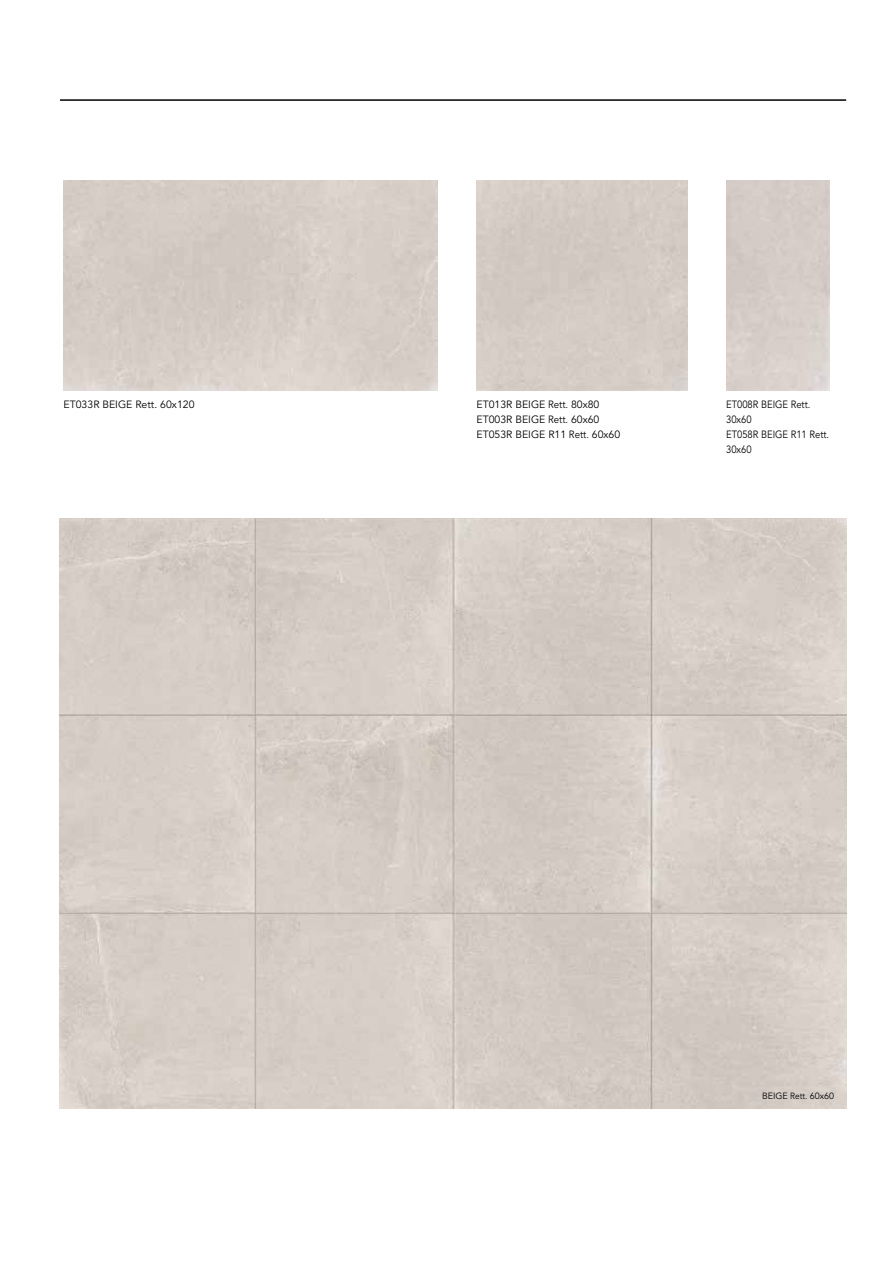
<style>
.page{position:relative;width:893px;height:1263px;background:#fff}
.page>*{position:absolute;margin:0;border:0;box-sizing:border-box;transform-origin:0 0}
.t1{font:10.5px/15px "Avenir LT Std";color:#000}
.t2{font:10.5px/15px "Avenir LT Std";color:#000;scale:.9 1}
.t3{font:9px "Avenir LT Std";color:#000}
</style>
<div class="page">
<img style="left:60px;top:518px;width:786px;height:590px">
<hr style="left:60px;top:99px;width:786px;height:2px;background:#000">
<p class="t1" style="left:64px;top:397px;width:132px">ET033R BEIGE Rett. 60x120</p>
<p class="t1" style="left:476px;top:397px;width:145px">ET013R BEIGE Rett. 80x80<br>ET003R BEIGE Rett. 60x60<br>ET053R BEIGE R11 Rett. 60x60</p>
<p class="t2" style="left:726px;top:397px;width:116px">ET008R BEIGE Rett.<br>30x60<br>ET058R BEIGE R11 Rett.<br>30x60</p>
<p class="t3" style="left:762px;top:1091px;width:73px">BEIGE Rett. 60x60</p>
</div>
